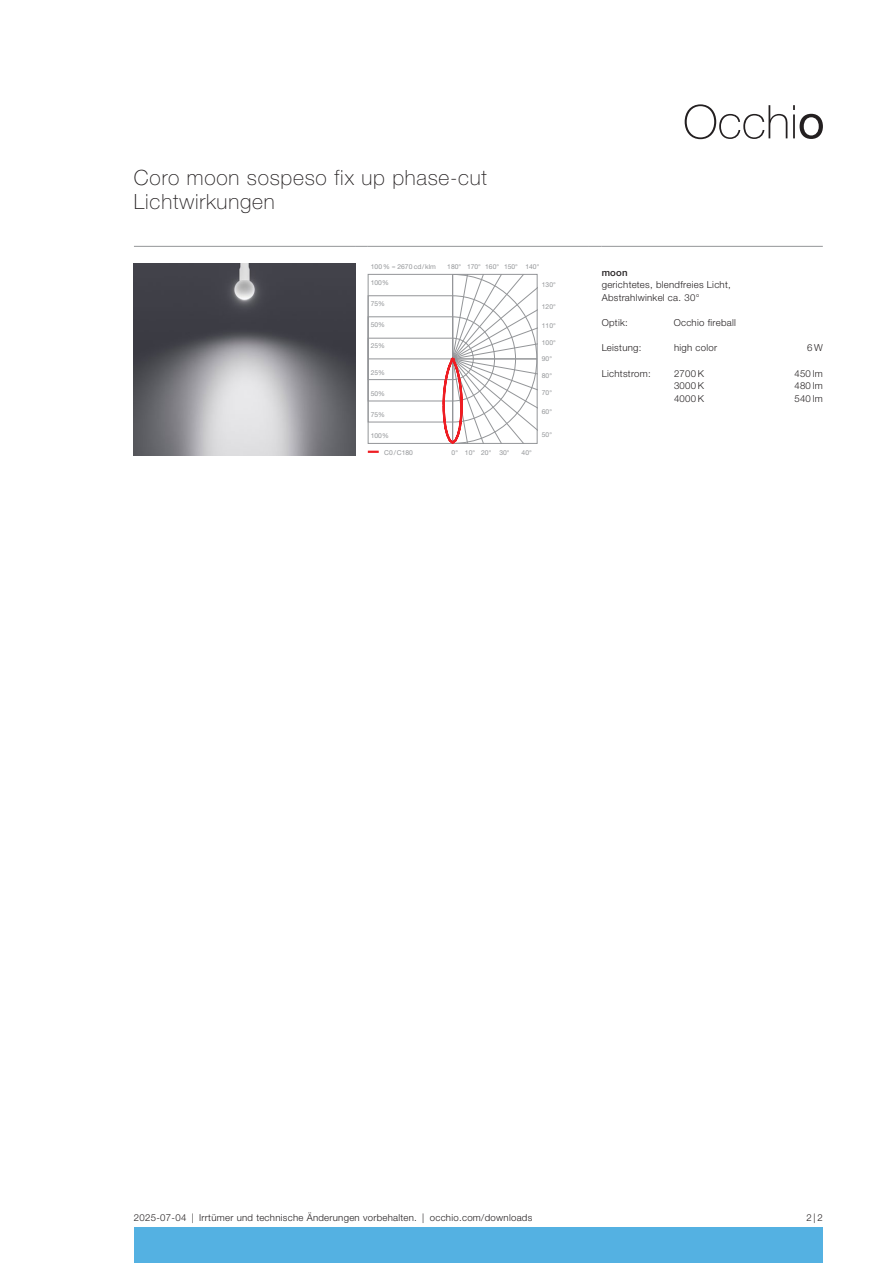
<style>
.page{position:relative;width:893px;height:1263px;background:#fff}
.page>*{position:absolute;margin:0;border:0;box-sizing:border-box;transform-origin:0 0}
.t1{font:21px "M Ying Hei PRC W2";letter-spacing:.04em;color:#231f20}
.t2{font:9.6px/12.6px "M Ying Hei PRC W3";letter-spacing:.03em;color:#231f20}
.t3{font:9.6px "M Ying Hei PRC W5";color:#231f20}
.t4{font:6.75px "Helvetica Neue LT Std";color:#939598}
</style>
<div class="page">
<svg style="left:685px;top:104px;width:102px;height:35px"></svg>
<svg style="left:793px;top:105px;width:30px;height:34px"></svg>
<div style="left:134px;top:1227px;width:689px;height:36px;background:#54b1e2"></div>
<hr style="left:134px;top:246px;width:221px;height:1px;background:#939598">
<svg style="left:355px;top:246px;width:13px;height:1px"></svg>
<hr style="left:368px;top:246px;width:221px;height:1px;background:#939598">
<svg style="left:589px;top:246px;width:13px;height:1px"></svg>
<hr style="left:602px;top:246px;width:221px;height:1px;background:#939598">
<img style="left:134px;top:264px;width:221px;height:191px">
<div style="left:368px;top:295px;width:85px;height:127px;border:1px solid #939598"></div>
<div style="left:368px;top:316px;width:85px;height:85px;border:1px solid #939598"></div>
<div style="left:368px;top:338px;width:85px;height:42px;border:1px solid #939598"></div>
<hr style="left:368px;top:358px;width:169px;height:1px;background:#939598">
<svg style="left:368px;top:451px;width:11px;height:2px"></svg>
<svg style="left:441px;top:274px;width:96px;height:170px"></svg>
<h1 class="t1" style="left:134px;top:165px;width:355px">Coro moon sospeso fix up phase-cut</h1>
<h1 class="t1" style="left:134px;top:189px;width:142px">Lichtwirkungen</h1>
<p class="t4" style="left:371px;top:263px;width:67px">100 % ≈ 2670 cd/klm</p>
<p class="t4" style="left:447px;top:263px;width:94px">180° 170° 160° 150° 140°</p>
<p class="t4" style="left:371px;top:278px;width:20px">100%</p>
<p class="t4" style="left:371px;top:299px;width:16px">75%</p>
<p class="t4" style="left:542px;top:281px;width:15px">130°</p>
<p class="t4" style="left:542px;top:303px;width:15px">120°</p>
<p class="t4" style="left:371px;top:320px;width:16px">50%</p>
<p class="t4" style="left:542px;top:321px;width:15px">110°</p>
<p class="t4" style="left:371px;top:341px;width:16px">25%</p>
<p class="t4" style="left:542px;top:339px;width:15px">100°</p>
<p class="t4" style="left:542px;top:355px;width:12px">90°</p>
<p class="t4" style="left:371px;top:369px;width:16px">25%</p>
<p class="t4" style="left:371px;top:390px;width:16px">50%</p>
<p class="t4" style="left:542px;top:372px;width:12px">80°</p>
<p class="t4" style="left:542px;top:388px;width:12px">70°</p>
<p class="t3" style="left:602px;top:267px;width:27px">moon</p>
<p class="t2" style="left:602px;top:279px;width:131px">gerichtetes, blendfreies Licht,<br>Abstrahlwinkel ca. 30°</p>
<p class="t2" style="left:602px;top:316px;width:28px">Optik:</p>
<p class="t2" style="left:674px;top:316px;width:64px">Occhio fireball</p>
<p class="t2" style="left:602px;top:342px;width:41px">Leistung:</p>
<p class="t2" style="left:674px;top:342px;width:45px">high color</p>
<p class="t2" style="left:807px;top:342px;width:17px">6W</p>
<p class="t2" style="left:602px;top:367px;width:51px">Lichtstrom:</p>
<p class="t2" style="left:674px;top:367px;width:32px">2700 K</p>
<p class="t2" style="left:794px;top:367px;width:30px">450 lm</p>
<p class="t2" style="left:674px;top:379px;width:32px">3000 K</p>
<p class="t2" style="left:794px;top:379px;width:30px">480 lm</p>
<p class="t2" style="left:674px;top:392px;width:32px">4000 K</p>
<p class="t2" style="left:794px;top:392px;width:30px">540 lm</p>
<p class="t4" style="left:371px;top:411px;width:16px">75%</p>
<p class="t4" style="left:542px;top:407px;width:12px">60°</p>
<p class="t4" style="left:371px;top:432px;width:20px">100%</p>
<p class="t4" style="left:542px;top:431px;width:12px">50°</p>
<p class="t4" style="left:384px;top:448px;width:30px">C0/C180</p>
<p class="t4" style="left:452px;top:448px;width:59px">0° 10° 20° 30°</p>
<p class="t4" style="left:522px;top:448px;width:12px">40°</p>
<p class="t2" style="left:134px;top:1211px;width:400px">2025-07-04 | Irrtümer und technische Änderungen vorbehalten. | occhio.com/downloads</p>
<p class="t2" style="left:806px;top:1211px;width:18px">2 | 2</p>
</div>
